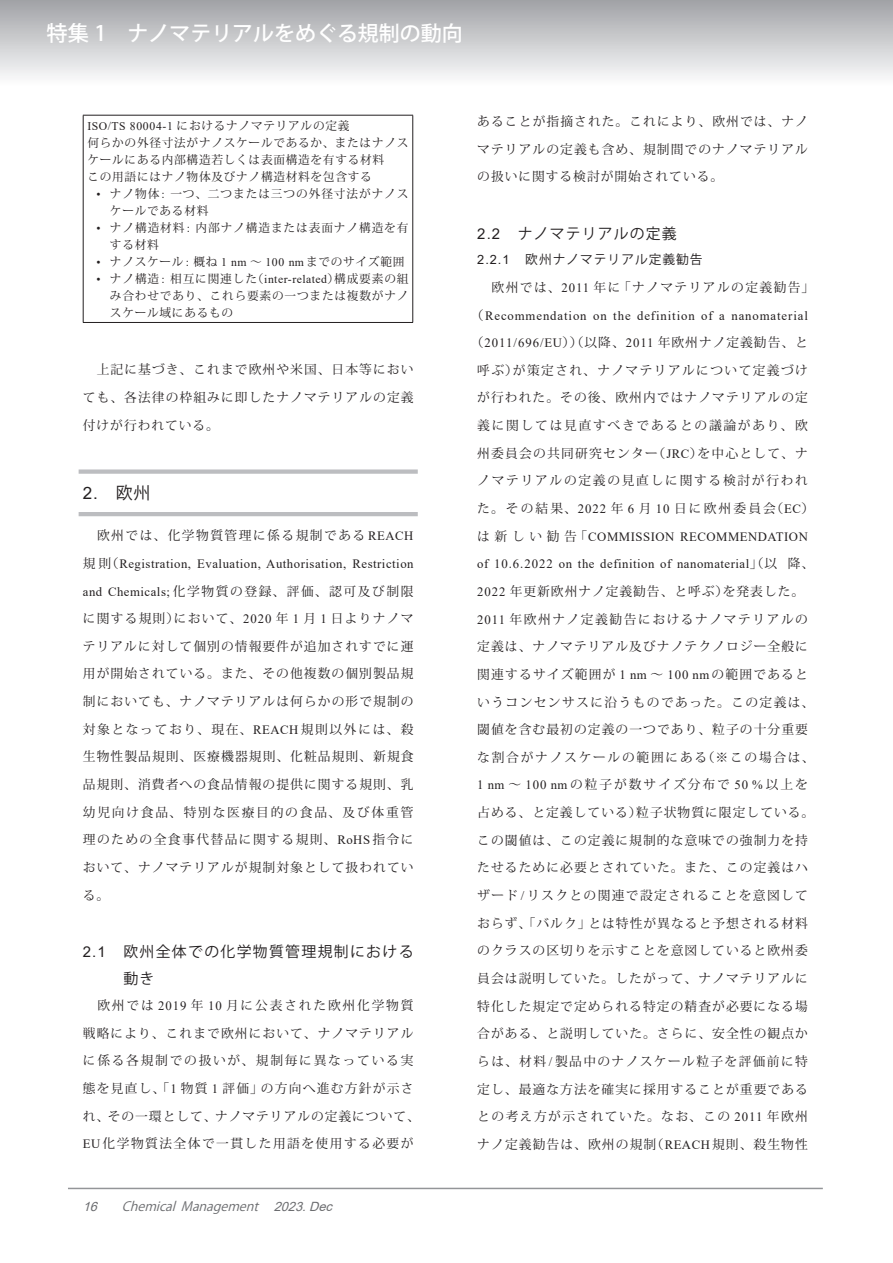
<style>
.page{position:relative;width:893px;height:1263px;background:#fff}
.page>*{position:absolute;margin:0;border:0;box-sizing:border-box;transform-origin:0 0}
.t1{font:21px "Koz Go Pro Medium 90 msp RKSJ H";color:#fff}
.t2{font:16.95px "Arial";color:#231f20}
.t3{font:14.85px/27.6px "Koz Go Pro Regular 90 msp RKSJ H";letter-spacing:.09em;color:#231f20}
.t4{font:12.75px/27.6px "Koz Min Pro Regular 90 msp RKSJ H";letter-spacing:.085em;color:#231f20;text-align:justify}
.t5{font:12.75px/27.6px "Koz Min Pro Regular 90 msp RKSJ H";letter-spacing:.11em;color:#231f20;text-align:center}
.t6{font:12.75px/27.6px "Koz Min Pro Regular 90 msp RKSJ H";letter-spacing:.115em;color:#231f20}
.t7{font:12.75px/27.6px "Times New Roman";letter-spacing:.04em;color:#231f20}
.t8{font:12.75px "Times New Roman";letter-spacing:.07em;color:#231f20}
.t9{font:italic 12.75px "Koz Go Pro Regular 90 msp RKSJ H";color:#6c6d70}
.t10{font:12.75px "Koz Go Pro Regular 90 msp RKSJ H";letter-spacing:.075em;color:#231f20}
.t11{font:italic 12.75px "Arial";color:#6c6d70}
.t12{font:11.7px/17px "Koz Min Pro Regular 90 msp RKSJ H";letter-spacing:.06em;color:#231f20}
.s1{font-size:21.3px}
.s2{font-family:"Times New Roman"}
.s3{font-family:"Koz Go Pro Regular 90 msp RKSJ H"}
.s4{font-family:"Koz Min Pro Regular 90 msp RKSJ H"}
.s5{font-family:"Arial"}
</style>
<div class="page">
<div style="left:0;top:0;width:893px;height:85px;background:linear-gradient(to bottom,#a1a2a6,#fdfdfe)"></div>
<hr style="left:68px;top:1188px;width:755px;height:1px;background:#939598">
<div style="left:79px;top:469px;width:339px;height:5px;background:#bcbdc0"></div>
<hr style="left:79px;top:512px;width:339px;height:4px;background:#bcbdc0">
<hr style="left:83px;top:115px;width:330px;height:1px;background:#231f20">
<hr style="left:83px;top:116px;width:1px;height:206px;background:#231f20">
<hr style="left:412px;top:116px;width:1px;height:206px;background:#231f20">
<hr style="left:83px;top:322px;width:330px;height:1px;background:#231f20">
<h1 class="t1" style="left:47px;top:25px;width:418px"><span class="s1">特集 1　</span>ナノマテリアルをめぐる規制の動向</h1>
<p class="t12" style="left:87px;top:118px;width:323px"><span class="s2">ISO/TS 80004-1</span> におけるナノマテリアルの定義<br>何らかの外径寸法がナノスケールであるか、またはナノスケールにある内部構造若しくは表面構造を有する材料<br>この用語にはナノ物体及びナノ構造材料を包含する</p>
<p class="t12" style="left:110px;top:186px;width:300px;text-indent:-14px"><span class="s2">•</span> ナノ物体 <span class="s2">:</span> 一つ、二つまたは三つの外径寸法がナノスケールである材料</p>
<p class="t12" style="left:110px;top:221px;width:300px;text-indent:-14px"><span class="s2">•</span> ナノ構造材料 <span class="s2">:</span> 内部ナノ構造または表面ナノ構造を有する材料</p>
<p class="t12" style="left:96px;top:255px;width:309px"><span class="s2">•</span> ナノスケール <span class="s2">:</span> 概ね <span class="s2">1 nm</span> ～ <span class="s2">100 nm</span>までのサイズ範囲</p>
<p class="t12" style="left:110px;top:272px;width:300px;text-align:justify;text-indent:-14px"><span class="s2">•</span> ナノ構造 <span class="s2">:</span> 相互に関連した（<span class="s2">inter-related</span>）構成要素の組み合わせであり、これら要素の一つまたは複数がナノスケール域にあるもの</p>
<p class="t4" style="left:83px;top:358px;width:332px">　上記に基づき、これまで欧州や米国、日本等においても、各法律の枠組みに即したナノマテリアルの定義付けが行われている。</p>
<h2 class="t2" style="left:83px;top:484px;width:69px">2. <span class="s3">欧州</span></h2>
<p class="t6" style="left:83px;top:523px;width:332px">　欧州では、化学物質管理に係る規制である<span class="s2">REACH</span></p>
<p class="t7" style="left:83px;top:550px;width:332px"><span class="s4">規則（</span>Registration, Evaluation, Authorisation, Restriction</p>
<p class="t4" style="left:83px;top:579px;width:332px"><span class="s2">and Chemicals;</span>化学物質の登録、評価、認可及び制限に関する規則）において、<span class="s2">2020</span> 年 <span class="s2">1</span> 月 <span class="s2">1</span> 日よりナノマテリアルに対して個別の情報要件が追加されすでに運用が開始されている。また、その他複数の個別製品規制においても、ナノマテリアルは何らかの形で規制の対象となっており、現在、<span class="s2">REACH</span>規則以外には、殺生物性製品規則、医療機器規則、化粧品規則、新規食品規則、消費者への食品情報の提供に関する規則、乳幼児向け食品、特別な医療目的の食品、及び体重管理のための全食事代替品に関する規則、<span class="s2">RoHS</span>指令において、ナノマテリアルが規制対象として扱われている。</p>
<p class="t3" style="left:123px;top:939px;width:292px;text-indent:-40px"><span class="s5">2.1</span> 欧州全体での化学物質管理規制における動き</p>
<p class="t6" style="left:83px;top:993px;width:338px">　欧州では <span class="s2">2019</span> 年 <span class="s2">10</span> 月に公表された欧州化学物質戦略により、これまで欧州において、ナノマテリアルに係る各規制での扱いが、規制毎に異なっている実態を見直し、「<span class="s2">1</span> 物質 <span class="s2">1</span> 評価」の方向へ進む方針が示され、その一環として、ナノマテリアルの定義について、<br><span class="s2">EU</span>化学物質法全体で一貫した用語を使用する必要が</p>
<p class="t11" style="left:83px;top:1199px;width:19px">16</p>
<p class="t9" style="left:122px;top:1201px;width:215px">Chemical Management　 <span class="s5">2023.Dec</span></p>
<p class="t4" style="left:477px;top:109px;width:332px">あることが指摘された。これにより、欧州では、ナノマテリアルの定義も含め、規制間でのナノマテリアルの扱いに関する検討が開始されている。</p>
<p class="t3" style="left:477px;top:221px;width:201px"><span class="s5">2.2</span> ナノマテリアルの定義</p>
<p class="t10" style="left:477px;top:255px;width:227px"><span class="s5">2.2.1</span> 欧州ナノマテリアル定義勧告</p>
<p class="t5" style="left:477px;top:275px;width:339px">　欧州では、<span class="s2">2011</span> 年に「ナノマテリアルの定義勧告」</p>
<p class="t8" style="left:471px;top:308px;width:338px"><span class="s4">（</span>Recommendation on the definition of a nanomaterial</p>
<p class="t5" style="left:471px;top:330px;width:345px">（<span class="s2">2011/696/EU</span>））（以降、<span class="s2">2011</span> 年欧州ナノ定義勧告、と呼ぶ）が策定され、ナノマテリアルについて定義づけが行われた。その後、欧州内ではナノマテリアルの定義に関しては見直すべきであるとの議論があり、欧州委員会の共同研究センター（<span class="s2">JRC</span>）を中心として、ナノマテリアルの定義の見直しに関する検討が行われた。その結果、<span class="s2">2022</span> 年 <span class="s2">6</span> 月 <span class="s2">10</span> 日に欧州委員会（<span class="s2">EC</span>）</p>
<p class="t7" style="left:477px;top:523px;width:338px"><span class="s4">は新しい勧告「</span>COMMISSION RECOMMENDATION of 10.6.2022 on the definition of nanomaterial<span class="s4">」（以 降、</span></p>
<p class="t4" style="left:477px;top:579px;width:339px;text-align:left"><span class="s2">2022</span> 年更新欧州ナノ定義勧告、と呼ぶ）を発表した。<br><span class="s2">2011</span> 年欧州ナノ定義勧告におけるナノマテリアルの定義は、ナノマテリアル及びナノテクノロジー全般に関連するサイズ範囲が <span class="s2">1 nm</span> ～ <span class="s2">100 nm</span>の範囲であるというコンセンサスに沿うものであった。この定義は、閾値を含む最初の定義の一つであり、粒子の十分重要な割合がナノスケールの範囲にある（※この場合は、<br><span class="s2">1 nm</span> ～ <span class="s2">100 nm</span>の粒子が数サイズ分布で <span class="s2">50 %</span>以上を占める、と定義している）粒子状物質に限定している。この閾値は、この定義に規制的な意味での強制力を持たせるために必要とされていた。また、この定義はハザード<span class="s2">/</span>リスクとの関連で設定されることを意図しておらず、「バルク」とは特性が異なると予想される材料のクラスの区切りを示すことを意図していると欧州委員会は説明していた。したがって、ナノマテリアルに特化した規定で定められる特定の精査が必要になる場合がある、と説明していた。さらに、安全性の観点からは、材料<span class="s2">/</span>製品中のナノスケール粒子を評価前に特定し、最適な方法を確実に採用することが重要であるとの考え方が示されていた。なお、この <span class="s2">2011</span> 年欧州ナノ定義勧告は、欧州の規制（<span class="s2">REACH</span>規則、殺生物性</p>
</div>
